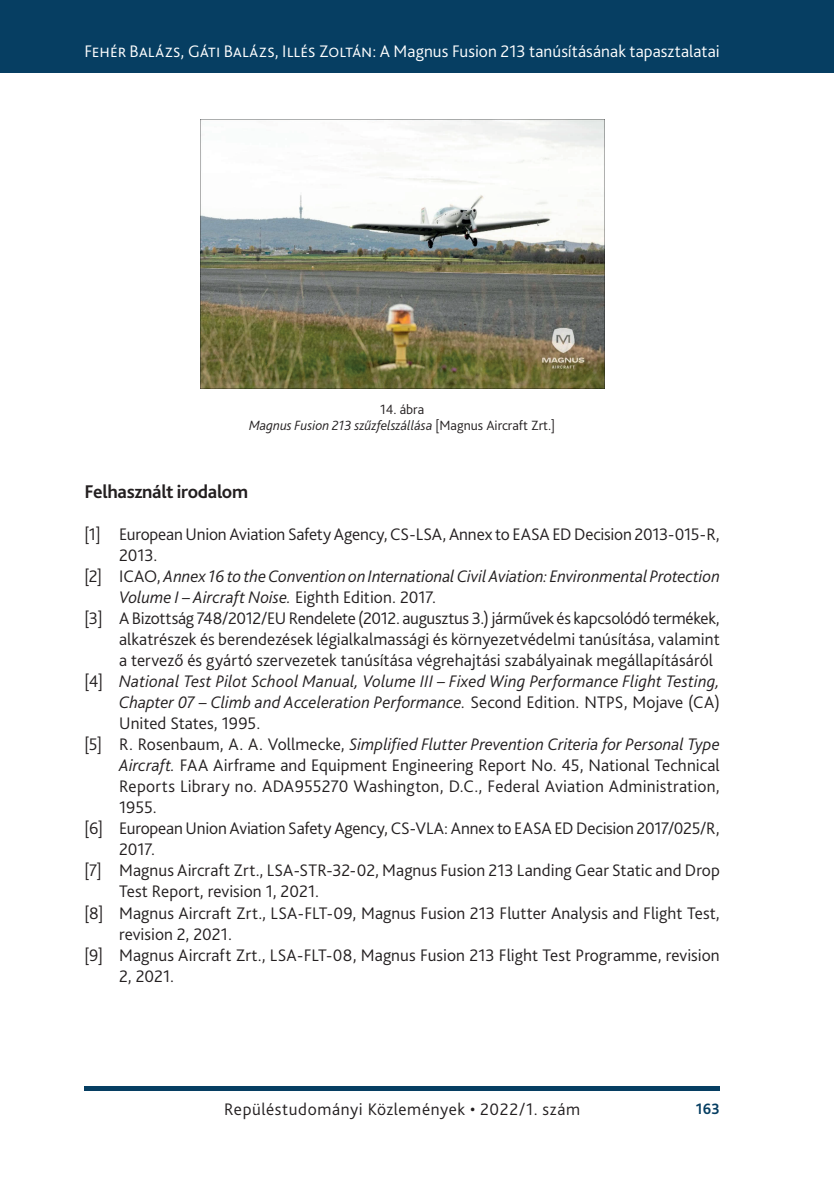
<style>
.page{position:relative;width:834px;height:1181px;background:#fff}
.page>*{position:absolute;margin:0;border:0;box-sizing:border-box;transform-origin:0 0}
._6_0_Bibliogaphy_hea{font:700 19.25px "Bliss Pro";letter-spacing:-.015em;color:#231f20}
._6__Bibliography_num{font:300 17.5px/21px "Bliss Pro";color:#231f20}
._6__Bibliography_num-2{font:italic 300 17.5px/21px "Bliss Pro";color:#231f20}
.t1{font:300 17.5px "Bliss Pro";letter-spacing:.005em;color:#fff}
._6__Bibliography_num-3{font:300 17.5px "Bliss Pro";letter-spacing:.03em;color:#231f20}
.t2{font:700 15.75px "Bliss Pro";color:#063e62;scale:.95 1}
.Ábra__képalárás{font:italic 300 14px "Bliss Pro";color:#231f20}
.Ábra_címe{font:300 14px "Bliss Pro";color:#231f20}
.s1{font-style:normal}
.s2{font-style:italic}
</style>
<div class="page">
<div style="left:0;top:0;width:833px;height:73px;background:#063e62"></div>
<div style="left:84px;top:1086px;width:635px;height:5px;background:#063e62"></div>
<img style="left:200px;top:120px;width:404px;height:268px">
<p class="t1" style="left:84px;top:41px;width:636px">Fehér Balázs, Gáti Balázs, Illés Zoltán: A Magnus Fusion 213 tanúsításának tapasztalatai</p>
<p class="Ábra_címe" style="left:380px;top:401px;width:46px">14. ábra</p>
<p class="Ábra__képalárás" style="left:249px;top:417px;width:307px">Magnus Fusion 213 szűzfelszállása <span class="s1">[Magnus Aircraft Zrt.]</span></p>
<p class="_6_0_Bibliogaphy_hea" style="left:84px;top:480px;width:165px">Felhasznált irodalom</p>
<p class="_6__Bibliography_num" style="left:119px;top:523px;width:602px;text-indent:-35px">[1] European Union Aviation Safety Agency, CS-LSA, Annex to EASA ED Decision 2013-015-R,<br>2013.</p>
<p class="_6__Bibliography_num-2" style="left:119px;top:565px;width:602px;text-indent:-35px"><span class="s1">[2] ICAO,</span> Annex 16to the Convention on International Civil Aviation: Environmental Protection<br>Volume I – Aircraft Noise. <span class="s1">Eighth Edition. 2017.</span></p>
<p class="_6__Bibliography_num" style="left:119px;top:607px;width:602px;text-align:justify;text-indent:-35px">[3] A Bizottság 748/2012/EU Rendelete (2012. augusztus 3.) járművek és kapcsolódó termékek, alkatrészek és berendezések légialkalmassági és környezetvédelmi tanúsítása, valamint a tervező és gyártó szervezetek tanúsítása végrehajtási szabályainak megállapításáról</p>
<p class="_6__Bibliography_num-2" style="left:119px;top:670px;width:602px;text-align:justify;text-indent:-35px"><span class="s1">[4]</span> National Test Pilot School Manual, Volume III – Fixed Wing Performance Flight Testing, Chapter 07 – Climb and Acceleration Performance. <span class="s1">Second Edition. NTPS, Mojave (CA)<br>United States, 1995.</span></p>
<p class="_6__Bibliography_num" style="left:119px;top:733px;width:602px;text-align:justify;text-indent:-35px">[5] R. Rosenbaum, A. A. Vollmecke, <span class="s2">Simplified Flutter Prevention Criteria for Personal Type Aircraft.</span> FAA Airframe and Equipment Engineering Report No. 45, National Technical Reports Library no. ADA955270 Washington, D.C., Federal Aviation Administration, 1955.</p>
<p class="_6__Bibliography_num" style="left:119px;top:817px;width:602px;text-indent:-35px">[6] European Union Aviation Safety Agency, CS-VLA: Annex to EASA ED Decision 2017/025/R,<br>2017.</p>
<p class="_6__Bibliography_num" style="left:119px;top:859px;width:602px;text-indent:-35px">[7] Magnus Aircraft Zrt., LSA-STR-32-02, Magnus Fusion 213 Landing Gear Static and Drop<br>Test Report, revision 1, 2021.</p>
<p class="_6__Bibliography_num" style="left:119px;top:901px;width:602px;text-indent:-35px">[8] Magnus Aircraft Zrt., LSA-FLT-09, Magnus Fusion 213 Flutter Analysis and Flight Test, revision 2, 2021.</p>
<p class="_6__Bibliography_num" style="left:119px;top:943px;width:602px;text-indent:-35px">[9] Magnus Aircraft Zrt., LSA-FLT-08, Magnus Fusion 213 Flight Test Programme, revision<br>2, 2021.</p>
<p class="_6__Bibliography_num-3" style="left:224px;top:1098px;width:357px">Repüléstudományi Közlemények • 2022/1. szám</p>
<p class="t2" style="left:695px;top:1099px;width:27px">163</p>
</div>
